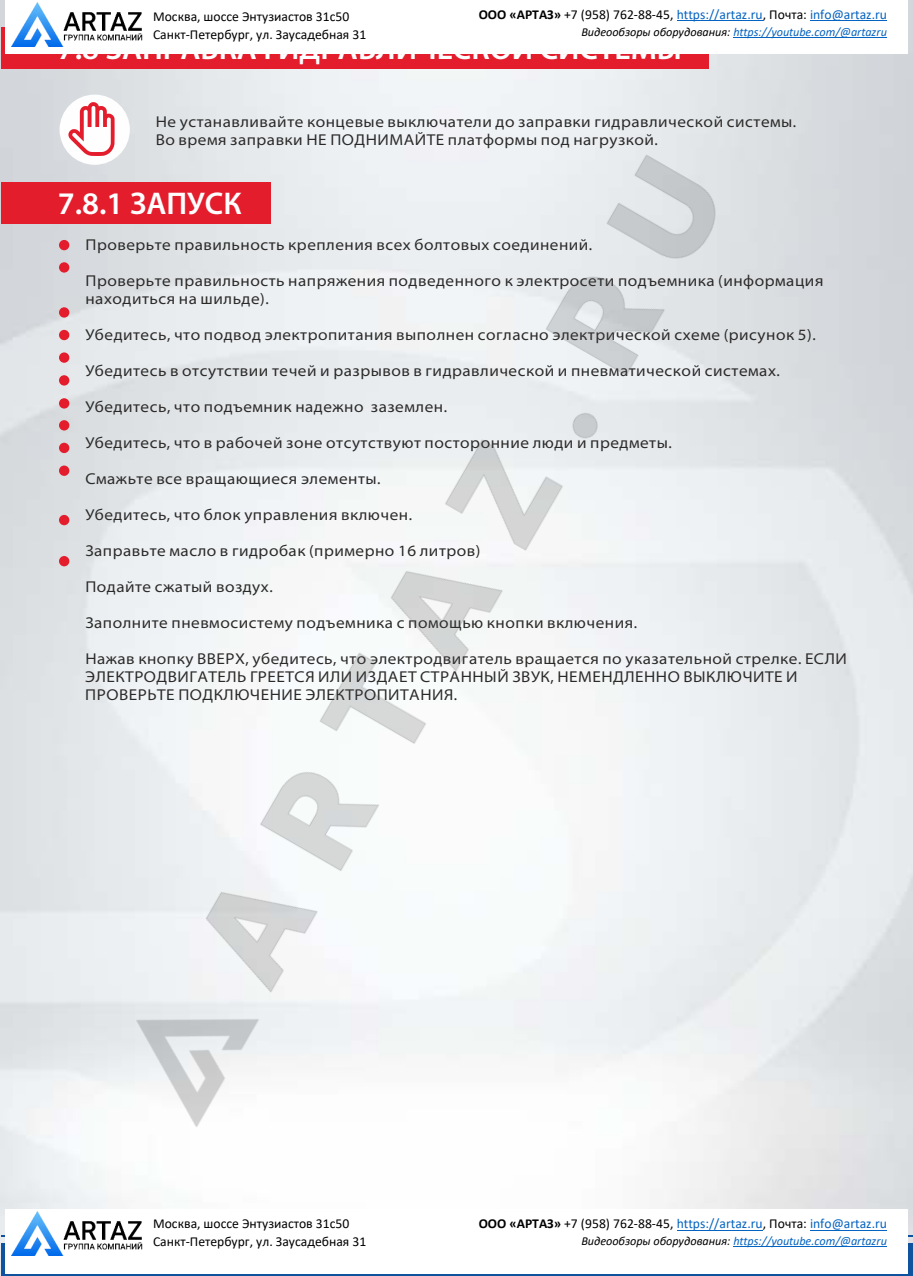
<style>
.page{position:relative;width:913px;height:1276px;background:#fff}
.page>*{position:absolute;margin:0;border:0;box-sizing:border-box;transform-origin:0 0}
.t1{font:600 31.5px "Myriad Pro";color:#fefefe}
.t2{font:semi-expanded 15.75px/18px "Myriad Pro";letter-spacing:.03em;color:#2b2a29}
.t3{font:13.72px "Calibri";color:#0563c1}
.t4{font:13.72px/17.8px "Calibri";color:#000}
.t5{font:italic 12.15px "Calibri";letter-spacing:-.005em;color:#0563c1}
.s1{font-weight:700;color:#000}
.s2{color:#000}
</style>
<div class="page">
<img style="left:0;top:0;width:912px;height:1276px">
<div style="left:1px;top:1243px;width:911px;height:33px;background:#0f539f"></div>
<hr style="left:1px;top:1235px;width:911px;height:1px;background:#0f539f">
<div style="left:1px;top:27px;width:707px;height:42px;background:#e41d2d"></div>
<div style="left:60px;top:95px;width:70px;height:70px;background:#fefefe;border-radius:50%"></div>
<svg style="left:68px;top:102px;width:46px;height:54px"></svg>
<div style="left:1px;top:182px;width:270px;height:41px;background:#e41d2d"></div>
<div style="left:59px;top:240px;width:10px;height:10px;background:#e41d2d;border-radius:50%"></div>
<div style="left:59px;top:262px;width:10px;height:11px;background:#e41d2d;border-radius:50%"></div>
<div style="left:59px;top:307px;width:10px;height:11px;background:#e41d2d;border-radius:50%"></div>
<div style="left:59px;top:330px;width:10px;height:10px;background:#e41d2d;border-radius:50%"></div>
<div style="left:59px;top:352px;width:10px;height:11px;background:#e41d2d;border-radius:50%"></div>
<div style="left:59px;top:375px;width:10px;height:10px;background:#e41d2d;border-radius:50%"></div>
<div style="left:59px;top:398px;width:10px;height:10px;background:#e41d2d;border-radius:50%"></div>
<div style="left:59px;top:420px;width:10px;height:10px;background:#e41d2d;border-radius:50%"></div>
<div style="left:59px;top:443px;width:10px;height:10px;background:#e41d2d;border-radius:50%"></div>
<div style="left:59px;top:465px;width:10px;height:11px;background:#e41d2d;border-radius:50%"></div>
<div style="left:59px;top:556px;width:10px;height:10px;background:#e41d2d;border-radius:50%"></div>
<div style="left:59px;top:515px;width:10px;height:10px;background:#e41d2d;border-radius:50%"></div>
<div style="left:5px;top:1209px;width:140px;height:65px;background:#fff"></div>
<div style="left:145px;top:1209px;width:248px;height:65px;background:#fff"></div>
<div style="left:393px;top:1209px;width:514px;height:65px;background:#fff"></div>
<hr style="left:676px;top:1230px;width:86px;height:1px;background:#0563c1">
<hr style="left:809px;top:1230px;width:77px;height:1px;background:#0563c1">
<hr style="left:733px;top:1246px;width:153px;height:1px;background:#0563c1">
<img style="left:11px;top:1211px;width:131px;height:44px">
<img style="left:87px;top:134px;width:670px;height:1006px">
<div style="left:5px;top:0;width:140px;height:54px;background:#fff"></div>
<div style="left:145px;top:0;width:248px;height:54px;background:#fff"></div>
<div style="left:393px;top:0;width:514px;height:54px;background:#fff"></div>
<hr style="left:676px;top:21px;width:86px;height:1px;background:#0563c1">
<hr style="left:809px;top:21px;width:77px;height:1px;background:#0563c1">
<hr style="left:733px;top:37px;width:153px;height:1px;background:#0563c1">
<img style="left:11px;top:2px;width:131px;height:44px">
<p class="t4" style="left:153px;top:9px;width:215px">Москва, шоссе Энтузиастов 31с50<br>Санкт-Петербург, ул. Заусадебная 31</p>
<p class="t3" style="left:478px;top:9px;width:409px"><span class="s1">ООО «АРТАЗ»</span> <span class="s2">+7 (958) 762-88-45,</span> https://artaz.ru<span class="s2">, Почта:</span> info@artaz.ru</p>
<p class="t5" style="left:581px;top:27px;width:307px"><span class="s2">Видеообзоры оборудования:</span> https://youtube.com/@artazru</p>
<h1 class="t1" style="left:58px;top:35px;width:625px">7.8 ЗАПРАВКА ГИДРАВЛИЧЕСКОЙ СИСТЕМЫ</h1>
<p class="t2" style="left:156px;top:114px;width:641px">Не устанавливайте концевые выключатели до заправки гидравлической системы.<br>Во время заправки НЕ ПОДНИМАЙТЕ платформы под нагрузкой.</p>
<h1 class="t1" style="left:58px;top:190px;width:185px">7.8.1 ЗАПУСК</h1>
<p class="t2" style="left:85px;top:237px;width:508px">Проверьте правильность крепления всех болтовых соединений.</p>
<p class="t2" style="left:85px;top:273px;width:739px">Проверьте правильность напряжения подведенного к электросети подъемника (информация находиться на шильде).</p>
<p class="t2" style="left:85px;top:327px;width:731px">Убедитесь, что подвод электропитания выполнен согласно электрической схеме (рисунок 5).</p>
<p class="t2" style="left:85px;top:363px;width:695px">Убедитесь в отсутствии течей и разрывов в гидравлической и пневматической системах.</p>
<p class="t2" style="left:85px;top:399px;width:363px">Убедитесь, что подъемник надежно заземлен.</p>
<p class="t2" style="left:85px;top:435px;width:587px">Убедитесь, что в рабочей зоне отсутствуют посторонние люди и предметы.</p>
<p class="t2" style="left:85px;top:471px;width:296px">Смажьте все вращающиеся элементы.</p>
<p class="t2" style="left:85px;top:507px;width:328px">Убедитесь, что блок управления включен.</p>
<p class="t2" style="left:85px;top:543px;width:396px">Заправьте масло в гидробак (примерно 16 литров)</p>
<p class="t2" style="left:85px;top:579px;width:189px">Подайте сжатый воздух.</p>
<p class="t2" style="left:85px;top:615px;width:553px">Заполните пневмосистему подъемника с помощью кнопки включения.</p>
<p class="t2" style="left:85px;top:651px;width:762px">Нажав кнопку ВВЕРХ, убедитесь, что электродвигатель вращается по указательной стрелке. ЕСЛИ<br>ЭЛЕКТРОДВИГАТЕЛЬ ГРЕЕТСЯ ИЛИ ИЗДАЕТ СТРАННЫЙ ЗВУК, НЕМЕНДЛЕННО ВЫКЛЮЧИТЕ И<br>ПРОВЕРЬТЕ ПОДКЛЮЧЕНИЕ ЭЛЕКТРОПИТАНИЯ.</p>
<p class="t4" style="left:153px;top:1216px;width:215px">Москва, шоссе Энтузиастов 31с50<br>Санкт-Петербург, ул. Заусадебная 31</p>
<p class="t3" style="left:478px;top:1218px;width:409px"><span class="s1">ООО «АРТАЗ»</span> <span class="s2">+7 (958) 762-88-45,</span> https://artaz.ru<span class="s2">, Почта:</span> info@artaz.ru</p>
<p class="t5" style="left:581px;top:1235px;width:307px"><span class="s2">Видеообзоры оборудования:</span> https://youtube.com/@artazru</p>
</div>
